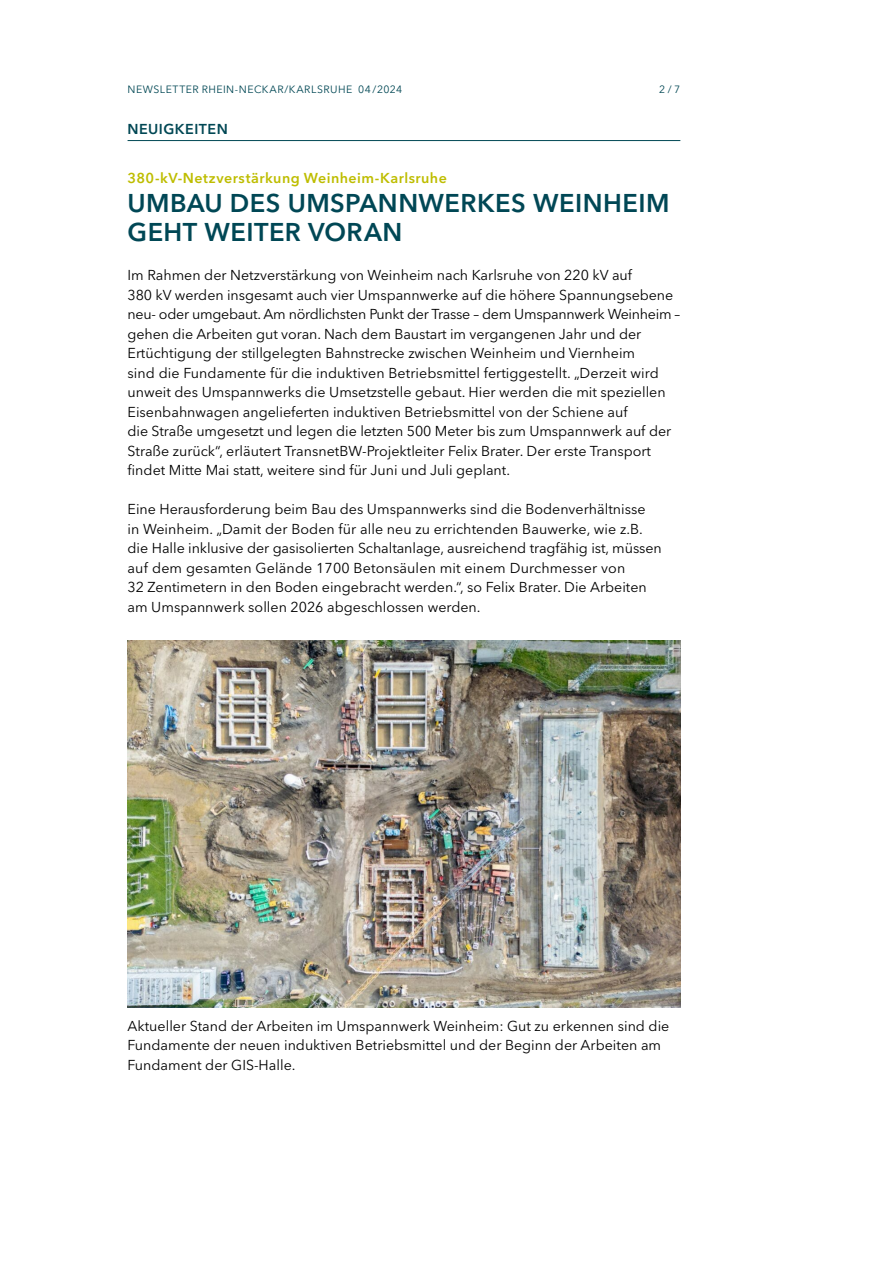
<style>
.page{position:relative;width:893px;height:1263px;background:#fff}
.page>*{position:absolute;margin:0;border:0;box-sizing:border-box;transform-origin:0 0}
.t1{font:600 25.5px/29.2px "Avenir Next LT Pro";letter-spacing:.015em;color:#004755}
.t2{font:14.25px/19.5px "Avenir Next LT Pro";color:#000}
.t3{font:600 14.25px "Avenir Next LT Pro";letter-spacing:.03em;color:#bebd00}
.t4{font:600 14.25px "Avenir Next LT Pro";letter-spacing:.035em;color:#004754}
.t5{font:10.5px "Avenir Next LT Pro";letter-spacing:.045em;color:#004754}
</style>
<div class="page">
<hr style="left:128px;top:140px;width:552px;height:1px;background:#004754">
<img style="left:128px;top:640px;width:552px;height:367px">
<p class="t5" style="left:128px;top:83px;width:276px">NEWSLETTER RHEIN-NECKAR/KARLSRUHE 04 /2024</p>
<p class="t5" style="left:659px;top:83px;width:23px">2 / 7</p>
<p class="t4" style="left:128px;top:120px;width:102px">NEUIGKEITEN</p>
<p class="t3" style="left:128px;top:169px;width:321px">380-kV-Netzverstärkung Weinheim-Karlsruhe</p>
<h1 class="t1" style="left:128px;top:188px;width:543px">UMBAU DES UMSPANNWERKES WEINHEIM<br>GEHT WEITER VORAN</h1>
<p class="t2" style="left:128px;top:265px;width:554px">Im Rahmen der Netzverstärkung von Weinheim nach Karlsruhe von 220 kV auf<br>380 kV werden insgesamt auch vier Umspannwerke auf die höhere Spannungsebene neu- oder umgebaut. Am nördlichsten Punkt der Trasse – dem Umspannwerk Weinheim – gehen die Arbeiten gut voran. Nach dem Baustart im vergangenen Jahr und der Ertüchtigung der stillgelegten Bahnstrecke zwischen Weinheim und Viernheim<br>sind die Fundamente für die induktiven Betriebsmittel fertiggestellt. „Derzeit wird unweit des Umspannwerks die Umsetzstelle gebaut. Hier werden die mit speziellen Eisenbahnwagen angelieferten induktiven Betriebsmittel von der Schiene auf<br>die Straße umgesetzt und legen die letzten 500 Meter bis zum Umspannwerk auf der Straße zurück“, erläutert TransnetBW-Projektleiter Felix Brater. Der erste Transport findet Mitte Mai statt, weitere sind für Juni und Juli geplant.</p>
<p class="t2" style="left:128px;top:499px;width:536px">Eine Herausforderung beim Bau des Umspannwerks sind die Bodenverhältnisse<br>in Weinheim. „Damit der Boden für alle neu zu errichtenden Bauwerke, wie z.B. die Halle inklusive der gasisolierten Schaltanlage, ausreichend tragfähig ist, müssen auf dem gesamten Gelände 1700 Betonsäulen mit einem Durchmesser von<br>32 Zentimetern in den Boden eingebracht werden.“, so Felix Brater. Die Arbeiten am Umspannwerk sollen 2026 abgeschlossen werden.</p>
<p class="t2" style="left:128px;top:1016px;width:543px">Aktueller Stand der Arbeiten im Umspannwerk Weinheim: Gut zu erkennen sind die<br>Fundamente der neuen induktiven Betriebsmittel und der Beginn der Arbeiten am<br>Fundament der GIS-Halle.</p>
</div>
